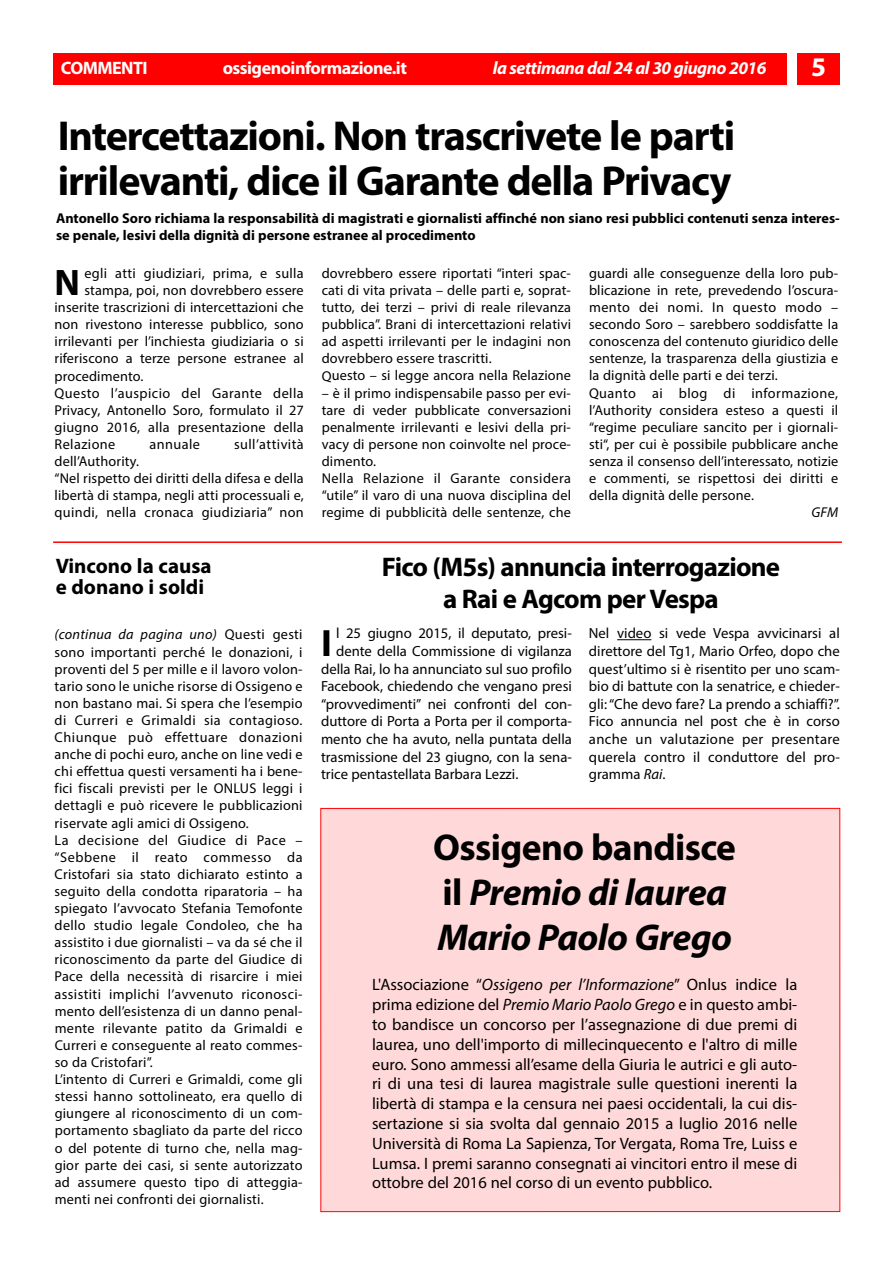
<style>
.page{position:relative;width:893px;height:1263px;background:#fff}
.page>*{position:absolute;margin:0;border:0;box-sizing:border-box;transform-origin:0 0}
.t1{font:700 42px/45px "Myriad Pro";letter-spacing:-.03em;color:#000}
.t2{font:700 38.25px "Myriad Pro";color:#000}
.t3{font:italic 700 37.5px/45px "Myriad Pro";letter-spacing:-.015em;color:#000}
.t4{font:700 37.05px "Myriad Pro";color:#000}
.t5{font:700 27px/32.4px "Myriad Pro";letter-spacing:-.03em;color:#000;text-align:center}
.t6{font:700 27px "Myriad Pro";color:#fff}
.t7{font:700 21px/21px "Myriad Pro";color:#000}
.t8{font:700 18px "Myriad Pro";letter-spacing:-.03em;color:#fff}
.t9{font:italic 700 18px "Myriad Pro";letter-spacing:-.025em;color:#fff}
.t10{font:16.5px/19.8px "Myriad Pro";color:#000;text-align:justify}
.t11{font:14.7px/17.7px "Myriad Pro";color:#000;text-align:justify}
.t12{font:14.25px/17.1px "Myriad Pro";letter-spacing:.01em;color:#000}
.t13{font:700 14.25px/17.1px "Myriad Pro";color:#000}
.t14{font:14.25px "Myriad Pro";letter-spacing:.03em;color:#000}
.t15{font:italic 14.25px "Myriad Pro";color:#000}
.s1{font-style:italic}
.s2{font-style:normal}
</style>
<div class="page">
<div style="left:53px;top:53px;width:734px;height:32px;background:#f00"></div>
<div style="left:797px;top:53px;width:43px;height:32px;background:#f00"></div>
<div style="left:321px;top:809px;width:518px;height:402px;background:#ffd9d9"></div>
<hr style="left:53px;top:541px;width:789px;height:2px;background:#f00">
<hr style="left:617px;top:639px;width:34px;height:1px;background:#000">
<p class="t8" style="left:61px;top:61px;width:89px">COMMENTI</p>
<p class="t8" style="left:223px;top:61px;width:186px">ossigenoinformazione.it</p>
<p class="t9" style="left:493px;top:61px;width:275px">la settimana dal 24 al 30 giugno 2016</p>
<h3 class="t6" style="left:811px;top:57px;width:16px">5</h3>
<h1 class="t1" style="left:58px;top:117px;width:679px">Intercettazioni. Non trascrivete le parti irrilevanti, dice il Garante della Privacy</h1>
<p class="t13" style="left:56px;top:211px;width:785px">Antonello Soro richiama la responsabilità di magistrati e giornalisti affinché non siano resi pubblici contenuti senza interes&shy;se penale, lesivi della dignità di persone estranee al procedimento</p>
<h3 class="t4" style="left:55px;top:269px;width:27px">N</h3>
<p class="t12" style="left:85px;top:266px;width:221px">egli atti giudiziari, prima, e sulla</p>
<p class="t12" style="left:85px;top:283px;width:221px">stampa, poi, non dovrebbero essere</p>
<p class="t12" style="left:55px;top:300px;width:251px">inserite trascrizioni di intercettazioni che</p>
<p class="t12" style="left:55px;top:317px;width:251px">non rivestono interesse pubblico, sono</p>
<p class="t12" style="left:55px;top:334px;width:251px">irrilevanti per l’inchiesta giudiziaria o si</p>
<p class="t12" style="left:55px;top:351px;width:251px">riferiscono a terze persone estranee al</p>
<p class="t12" style="left:55px;top:368px;width:90px">procedimento.</p>
<p class="t14" style="left:55px;top:387px;width:251px">Questo l’auspicio del Garante della</p>
<p class="t12" style="left:55px;top:402px;width:251px">Privacy, Antonello Soro, formulato il 27</p>
<p class="t12" style="left:55px;top:420px;width:251px">giugno 2016, alla presentazione della</p>
<p class="t14" style="left:55px;top:439px;width:62px">Relazione</p>
<p class="t14" style="left:150px;top:439px;width:52px">annuale</p>
<p class="t14" style="left:234px;top:439px;width:71px">sull’attività</p>
<p class="t12" style="left:55px;top:454px;width:251px">dell’Authority.<br>“Nel rispetto dei diritti della difesa e della libertà di stampa, negli atti processuali e, quindi, nella cronaca giudiziaria” non</p>
<h3 class="t7" style="left:56px;top:557px;width:157px">Vincono la causa e donano i soldi</h3>
<p class="t12" style="left:55px;top:627px;width:249px"><span class="s1">(continua da pagina uno)</span> Questi gesti sono importanti perché le donazioni, i proventi del 5 per mille e il lavoro volon&shy;tario sono le uniche risorse di Ossigeno e non bastano mai. Si spera che l’esempio di Curreri e Grimaldi sia contagioso.<br>Chiunque può effettuare donazioni anche di pochi euro, anche on line vedi e chi effettua questi versamenti ha i bene&shy;fici fiscali previsti per le ONLUS leggi i dettagli e può ricevere le pubblicazioni riservate agli amici di Ossigeno.<br>La decisione del Giudice di Pace – “Sebbene il reato commesso da Cristofari sia stato dichiarato estinto a seguito della condotta riparatoria – ha spiegato l’avvocato Stefania Temofonte dello studio legale Condoleo, che ha assistito i due giornalisti – va da sé che il riconoscimento da parte del Giudice di Pace della necessità di risarcire i miei assistiti implichi l’avvenuto riconosci&shy;mento dell’esistenza di un danno penal&shy;mente rilevante patito da Grimaldi e Curreri e conseguente al reato commes&shy;so da Cristofari”.<br>L’intento di Curreri e Grimaldi, come gli stessi hanno sottolineato, era quello di giungere al riconoscimento di un com&shy;portamento sbagliato da parte del ricco o del potente di turno che, nella mag&shy;gior parte dei casi, si sente autorizzato ad assumere questo tipo di atteggia&shy;menti nei confronti dei giornalisti.</p>
<p class="t12" style="left:322px;top:266px;width:251px">dovrebbero essere riportati “interi spac&shy;cati di vita privata – delle parti e, soprat&shy;tutto, dei terzi – privi di reale rilevanza pubblica”. Brani di intercettazioni relativi ad aspetti irrilevanti per le indagini non dovrebbero essere trascritti.<br>Questo – si legge ancora nella Relazione</p>
<p class="t12" style="left:322px;top:385px;width:251px">– è il primo indispensabile passo per evi&shy;tare di veder pubblicate conversazioni penalmente irrilevanti e lesivi della pri&shy;vacy di persone non coinvolte nel proce&shy;dimento.<br>Nella Relazione il Garante considera “utile” il varo di una nuova disciplina del regime di pubblicità delle sentenze, che</p>
<p class="t12" style="left:589px;top:266px;width:251px">guardi alle conseguenze della loro pub&shy;blicazione in rete, prevedendo l’oscura&shy;mento dei nomi. In questo modo – secondo Soro – sarebbero soddisfatte la conoscenza del contenuto giuridico delle sentenze, la trasparenza della giustizia e la dignità delle parti e dei terzi.<br>Quanto ai blog di informazione, l’Authority considera esteso a questi il “regime peculiare sancito per i giornali&shy;sti“, per cui è possibile pubblicare anche senza il consenso dell’interessato, notizie e commenti, se rispettosi dei diritti e della dignità delle persone.</p>
<p class="t15" style="left:811px;top:507px;width:28px">GFM</p>
<h3 class="t5" style="left:382px;top:553px;width:400px">Fico (M5s) annuncia interrogazione a Rai e Agcom per Vespa</h3>
<h2 class="t2" style="left:321px;top:629px;width:12px">I</h2>
<p class="t11" style="left:336px;top:626px;width:237px">l 25 giugno 2015, il deputato, presi-</p>
<p class="t11" style="left:336px;top:643px;width:237px">dente della Commissione di vigilanza</p>
<p class="t11" style="left:321px;top:661px;width:252px">della Rai, lo ha annunciato sul suo profilo</p>
<p class="t11" style="left:321px;top:678px;width:252px">Facebook, chiedendo che vengano presi</p>
<p class="t11" style="left:321px;top:696px;width:252px">“provvedimenti” nei confronti del con-</p>
<p class="t11" style="left:321px;top:714px;width:252px">duttore di Porta a Porta per il comporta-</p>
<p class="t11" style="left:321px;top:731px;width:252px">mento che ha avuto, nella puntata della</p>
<p class="t11" style="left:321px;top:749px;width:252px">trasmissione del 23 giugno, con la sena-</p>
<p class="t11" style="left:321px;top:767px;width:199px">trice pentastellata Barbara Lezzi.</p>
<p class="t11" style="left:589px;top:626px;width:252px">Nel video si vede Vespa avvicinarsi al direttore del Tg1, Mario Orfeo, dopo che quest’ultimo si è risentito per uno scam&shy;bio di battute con la senatrice, e chieder&shy;gli:“Che devo fare? La prendo a schiaffi?”.<br>Fico annuncia nel post che è in corso anche un valutazione per presentare querela contro il conduttore del pro&shy;gramma <span class="s1">Rai</span>.</p>
<h3 class="t3" style="left:433px;top:828px;width:304px"><span class="s2">Ossigeno bandisce il</span> Premio di laurea<br>Mario Paolo Grego</h3>
<p class="t10" style="left:372px;top:976px;width:427px">L'Associazione “<span class="s1">Ossigeno per l’Informazione</span>” Onlus indice la prima edizione del <span class="s1">Premio Mario Paolo Grego</span> e in questo ambi&shy;to bandisce un concorso per l’assegnazione di due premi di laurea, uno dell'importo di millecinquecento e l'altro di mille euro. Sono ammessi all’esame della Giuria le autrici e gli auto&shy;ri di una tesi di laurea magistrale sulle questioni inerenti la libertà di stampa e la censura nei paesi occidentali, la cui dis&shy;sertazione si sia svolta dal gennaio 2015 a luglio 2016 nelle Università di Roma La Sapienza, Tor Vergata, Roma Tre, Luiss e Lumsa. I premi saranno consegnati ai vincitori entro il mese di ottobre del 2016 nel corso di un evento pubblico.</p>
</div>
